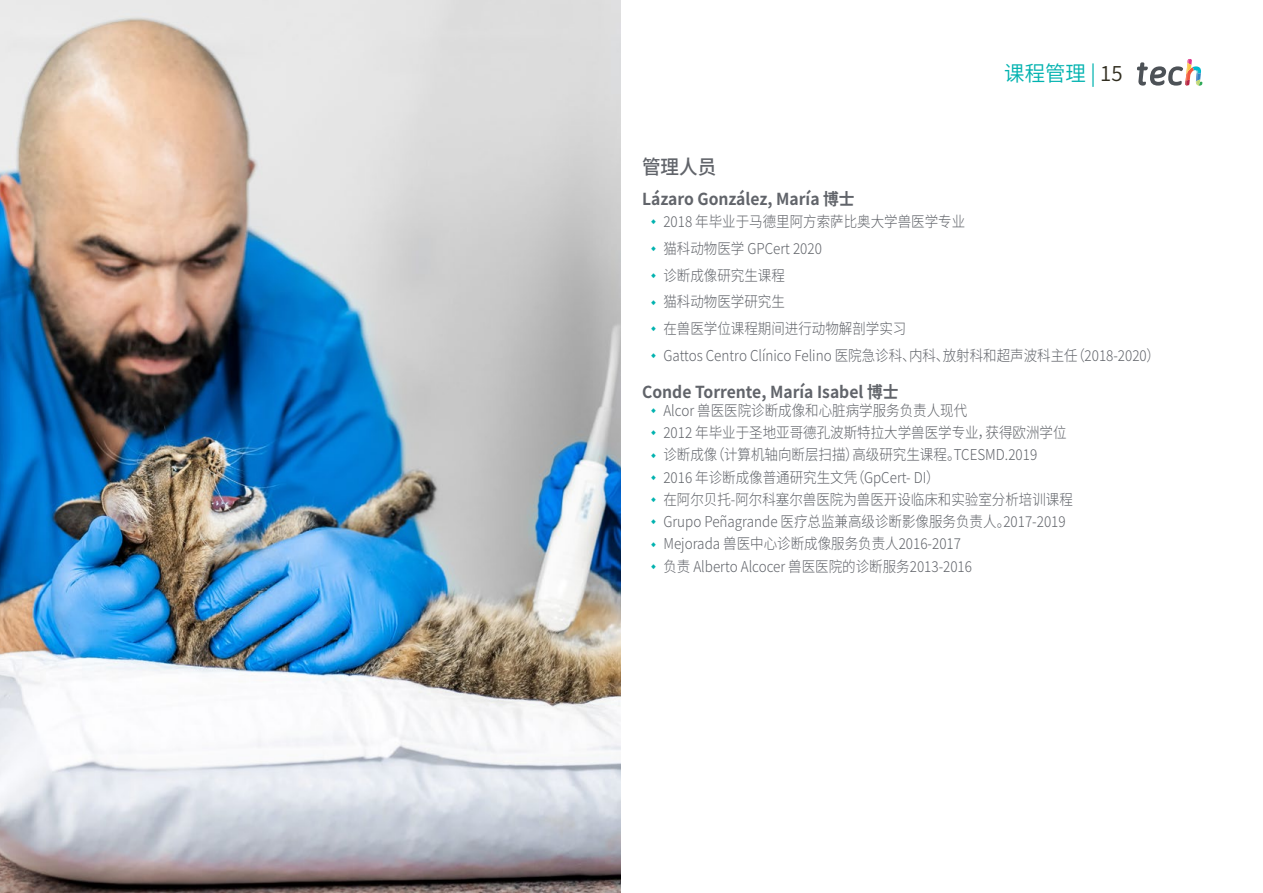
<style>
.page{position:relative;width:1263px;height:893px;background:#fff}
.page>*{position:absolute;margin:0;border:0;box-sizing:border-box;transform-origin:0 0}
.t1{font:21px "Source Han Sans CN";color:#00b2af}
.t2{font:500 19.5px "Source Han Sans CN";color:#61646a;scale:.95 1}
.t3{font:700 16.5px "Source Han Sans CN";color:#61646a;scale:.95 1}
.t4{font:300 15px/22.2px "Source Han Sans CN";color:#61646a;scale:.9 1}
.s1{color:#312e20}
</style>
<div class="page">
<img style="left:0;top:0;width:621px;height:893px">
<svg style="left:1137px;top:59px;width:65px;height:27px"></svg>
<h2 class="t2" style="left:642px;top:156px;width:79px">管理人员</h2>
<h1 class="t1" style="left:1004px;top:61px;width:120px">课程管理 | <span class="s1">15</span></h1>
<p class="t3" style="left:642px;top:189px;width:225px">Lázaro González, María 博士</p>
<p class="t4" style="left:663px;top:208px;width:553px;line-height:26.7px">2018 年毕业于马德里阿方索萨比奥大学兽医学专业<br>猫科动物医学 GPCert 2020<br>诊断成像研究生课程<br>猫科动物医学研究生<br>在兽医学位课程期间进行动物解剖学实习<br>Gattos Centro Clínico Felino 医院急诊科、内科、放射科和超声波科主任（2018-2020）</p>
<p class="t3" style="left:642px;top:383px;width:271px">Conde Torrente, María Isabel 博士</p>
<p class="t4" style="left:663px;top:400px;width:456px">Alcor 兽医医院诊断成像和心脏病学服务负责人现代<br>2012 年毕业于圣地亚哥德孔波斯特拉大学兽医学专业，获得欧洲学位诊断成像（计算机轴向断层扫描）高级研究生课程。TCESMD.2019<br>2016 年诊断成像普通研究生文凭（GpCert- DI）<br>在阿尔贝托-阿尔科塞尔兽医院为兽医开设临床和实验室分析培训课程Grupo Peñagrande 医疗总监兼高级诊断影像服务负责人。2017-2019<br>Mejorada 兽医中心诊断成像服务负责人2016-2017<br>负责 Alberto Alcocer 兽医医院的诊断服务2013-2016</p>
</div>
